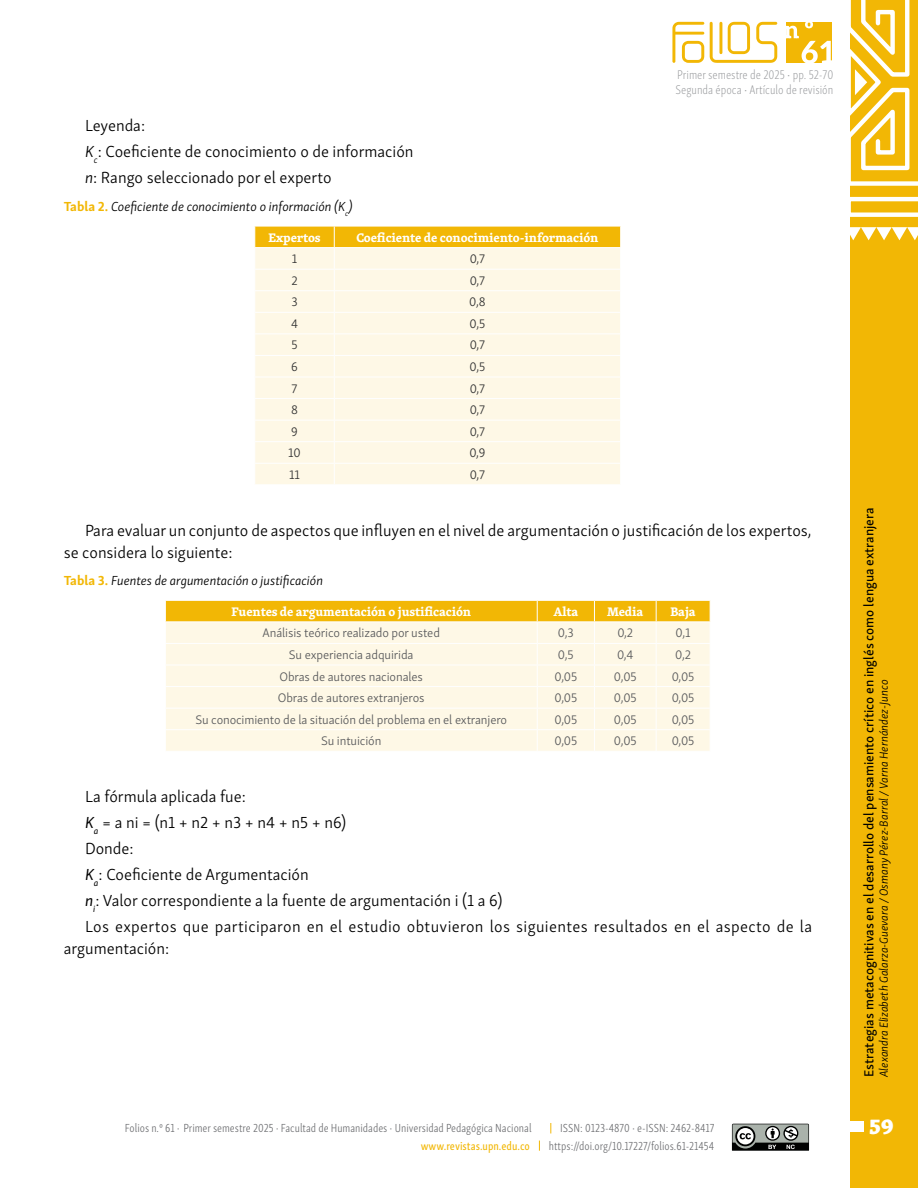
<style>
.page{position:relative;width:918px;height:1188px;background:#fff}
.page>*{position:absolute;margin:0;border:0;box-sizing:border-box;transform-origin:0 0}
.t1{font:800 22.5px "Skolar Latin";color:#fff}
.Parrafo_sangria{font:300 16.5px/21.8px "Skolar Sans PE";color:#000}
.Parrafo_sangria-2{font:300 16.5px/21.8px "Skolar Sans PE";letter-spacing:.02em;color:#000}
.Titulo_de_tabla_grafica{font:italic 300 13.5px "Skolar Sans PE";color:#000}
.t2{font:13.5px "Skolar Sans PE Me";color:#000}
.t3{font:12.9px/15.5px "Skolar Sans Latn Cp El";color:#939598}
.Texto_tabla{font:300 12.75px "Skolar Sans PE";letter-spacing:-.01em;color:#58595b}
.Txt_encabezado_tabla_blanco{font:700 12.75px "Skolar Latin";letter-spacing:-.01em;color:#fff}
.Texto_tabla-2{font:300 12.75px "Skolar Sans PE";color:#333}
.t4{font:300 12px "Skolar Sans Latn Cp";color:#6d6e71}
.t5{font:italic 300 12px "Skolar Sans PE";color:#000}
.t6{font:12px "Skolar Sans Latn Cp Me";color:#f2b705}
.s1{font-style:italic}
.s2{font-weight:700;font-style:normal;color:#f2b705}
.s3{font-weight:400;font-style:italic}
</style>
<div class="page">
<div style="left:850px;top:0;width:68px;height:1188px;background:#f2b705"></div>
<svg style="left:850px;top:0;width:68px;height:241px"></svg>
<svg style="left:672px;top:22px;width:32px;height:41px"></svg>
<svg style="left:710px;top:22px;width:67px;height:41px"></svg>
<svg style="left:732px;top:1124px;width:77px;height:27px;background:#737774"></svg>
<div style="left:849px;top:1121px;width:14px;height:11px;background:#fff"></div>
<svg style="left:786px;top:22px;width:46px;height:41px"></svg>
<svg style="left:254px;top:226px;width:367px;height:258px;background:#fdf3d5"></svg>
<svg style="left:165px;top:600px;width:546px;height:151px;background:#fcefc9"></svg>
<p class="Parrafo_sangria" style="left:85px;top:114px;width:62px">Leyenda:</p>
<p class="Parrafo_sangria" style="left:85px;top:140px;width:330px"><span class="s1">K</span><sub>c</sub>: Coeficiente de conocimiento o de información</p>
<p class="Parrafo_sangria" style="left:85px;top:166px;width:248px"><span class="s1">n</span>: Rango seleccionado por el experto</p>
<p class="Titulo_de_tabla_grafica" style="left:64px;top:197px;width:290px"><span class="s2">Tabla 2.</span> Coeficiente de conocimiento o información (K<sub>c</sub>)</p>
<p class="Txt_encabezado_tabla_blanco" style="left:268px;top:227px;width:54px">Expertos</p>
<p class="Txt_encabezado_tabla_blanco" style="left:356px;top:227px;width:244px">Coeficiente de conocimiento-información</p>
<p class="Texto_tabla-2" style="left:292px;top:249px;width:7px">1</p>
<p class="Texto_tabla-2" style="left:470px;top:249px;width:17px">0,7</p>
<p class="Texto_tabla-2" style="left:291px;top:271px;width:8px">2</p>
<p class="Texto_tabla-2" style="left:470px;top:271px;width:17px">0,7</p>
<p class="Texto_tabla-2" style="left:291px;top:293px;width:8px">3</p>
<p class="Texto_tabla-2" style="left:469px;top:293px;width:18px">0,8</p>
<p class="Texto_tabla-2" style="left:291px;top:314px;width:8px">4</p>
<p class="Texto_tabla-2" style="left:470px;top:314px;width:17px">0,5</p>
<p class="Texto_tabla-2" style="left:291px;top:336px;width:8px">5</p>
<p class="Texto_tabla-2" style="left:470px;top:336px;width:17px">0,7</p>
<p class="Texto_tabla-2" style="left:291px;top:357px;width:8px">6</p>
<p class="Texto_tabla-2" style="left:470px;top:357px;width:17px">0,5</p>
<p class="Texto_tabla-2" style="left:292px;top:379px;width:7px">7</p>
<p class="Texto_tabla-2" style="left:470px;top:379px;width:17px">0,7</p>
<p class="Texto_tabla-2" style="left:291px;top:400px;width:8px">8</p>
<p class="Texto_tabla-2" style="left:470px;top:400px;width:17px">0,7</p>
<p class="Texto_tabla-2" style="left:291px;top:422px;width:8px">9</p>
<p class="Texto_tabla-2" style="left:470px;top:422px;width:17px">0,7</p>
<p class="Texto_tabla-2" style="left:288px;top:443px;width:14px">10</p>
<p class="Texto_tabla-2" style="left:469px;top:443px;width:18px">0,9</p>
<p class="Texto_tabla-2" style="left:289px;top:465px;width:12px">11</p>
<p class="Texto_tabla-2" style="left:470px;top:465px;width:17px">0,7</p>
<p class="t3" style="left:676px;top:66px;width:159px">Primer semestre de 2025 ▪ pp. 52-70<br>Segunda época ▪ Artículo de revisión</p>
<p class="Parrafo_sangria" style="left:64px;top:518px;width:749px;text-indent:21px">Para evaluar un conjunto de aspectos que influyen en el nivel de argumentación o justificación de los expertos, se considera lo siguiente:</p>
<p class="Titulo_de_tabla_grafica" style="left:64px;top:571px;width:261px"><span class="s2">Tabla 3.</span> Fuentes de argumentación o justificación</p>
<p class="Txt_encabezado_tabla_blanco" style="left:231px;top:601px;width:241px">Fuentes de argumentación o justificación</p>
<p class="Txt_encabezado_tabla_blanco" style="left:553px;top:601px;width:26px">Alta</p>
<p class="Txt_encabezado_tabla_blanco" style="left:607px;top:601px;width:38px">Media</p>
<p class="Txt_encabezado_tabla_blanco" style="left:670px;top:601px;width:27px">Baja</p>
<p class="Texto_tabla" style="left:263px;top:624px;width:179px">Análisis teórico realizado por usted</p>
<p class="Texto_tabla" style="left:558px;top:624px;width:17px">0,3</p>
<p class="Texto_tabla" style="left:617px;top:624px;width:17px">0,2</p>
<p class="Texto_tabla" style="left:676px;top:624px;width:17px">0,1</p>
<p class="Texto_tabla" style="left:289px;top:645px;width:126px">Su experiencia adquirida</p>
<p class="Texto_tabla" style="left:558px;top:645px;width:17px">0,5</p>
<p class="Texto_tabla" style="left:617px;top:645px;width:18px">0,4</p>
<p class="Texto_tabla" style="left:675px;top:645px;width:17px">0,2</p>
<p class="Texto_tabla" style="left:280px;top:667px;width:145px">Obras de autores nacionales</p>
<p class="Texto_tabla" style="left:555px;top:667px;width:24px">0,05</p>
<p class="Texto_tabla" style="left:614px;top:667px;width:24px">0,05</p>
<p class="Texto_tabla" style="left:672px;top:667px;width:24px">0,05</p>
<p class="Texto_tabla" style="left:278px;top:688px;width:148px">Obras de autores extranjeros</p>
<p class="Texto_tabla" style="left:555px;top:688px;width:24px">0,05</p>
<p class="Texto_tabla" style="left:614px;top:688px;width:24px">0,05</p>
<p class="Texto_tabla" style="left:672px;top:688px;width:24px">0,05</p>
<p class="Texto_tabla" style="left:195px;top:710px;width:313px">Su conocimiento de la situación del problema en el extranjero</p>
<p class="Texto_tabla" style="left:555px;top:710px;width:24px">0,05</p>
<p class="Texto_tabla" style="left:614px;top:710px;width:24px">0,05</p>
<p class="Texto_tabla" style="left:672px;top:710px;width:24px">0,05</p>
<p class="Texto_tabla" style="left:321px;top:731px;width:62px">Su intuición</p>
<p class="Texto_tabla" style="left:555px;top:731px;width:24px">0,05</p>
<p class="Texto_tabla" style="left:614px;top:731px;width:24px">0,05</p>
<p class="Texto_tabla" style="left:672px;top:731px;width:24px">0,05</p>
<p class="Parrafo_sangria" style="left:85px;top:785px;width:162px">La fórmula aplicada fue:</p>
<p class="Parrafo_sangria" style="left:85px;top:811px;width:263px"><span class="s3">K</span><sub>a</sub> = a ni = (n1 + n2 + n3 + n4 + n5 + n6)</p>
<p class="Parrafo_sangria" style="left:85px;top:837px;width:50px">Donde:</p>
<p class="Parrafo_sangria" style="left:85px;top:863px;width:225px"><span class="s3">K</span><sub>a</sub>: Coeficiente de Argumentación</p>
<p class="Parrafo_sangria" style="left:85px;top:889px;width:419px"><span class="s3">n</span><sub>i</sub>: Valor correspondiente a la fuente de argumentación i (1 a 6)</p>
<p class="Parrafo_sangria-2" style="left:64px;top:915px;width:750px;text-indent:21px">Los expertos que participaron en el estudio obtuvieron los siguientes resultados en el aspecto de la argumentación:</p>
<p class="t2" style="left:858px;top:1077px;width:571px;rotate:-90deg">Estrategias metacognitivas en el desarrollo del pensamiento crítico en inglés como lengua extranjera</p>
<p class="t5" style="left:875px;top:1077px;width:399px;rotate:-90deg">Alexandra Elizabeth Galarza-Guevara / Osmany Pérez-Barral / Varna Hernández-Junco</p>
<p class="t4" style="left:125px;top:1119px;width:408px">Folios n.º 61 ▪ Primer semestre 2025 ▪ Facultad de Humanidades ▪ Universidad Pedagógica Nacional</p>
<p class="t4" style="left:560px;top:1119px;width:156px">ISSN: 0123-4870 ▪ e-ISSN: 2462-8417</p>
<h1 class="t1" style="left:869px;top:1107px;width:26px">59</h1>
<p class="t6" style="left:421px;top:1136px;width:111px">www.revistas.upn.edu.co</p>
<p class="t4" style="left:549px;top:1137px;width:167px">https://doi.org/10.17227/folios.61-21454</p>
</div>
